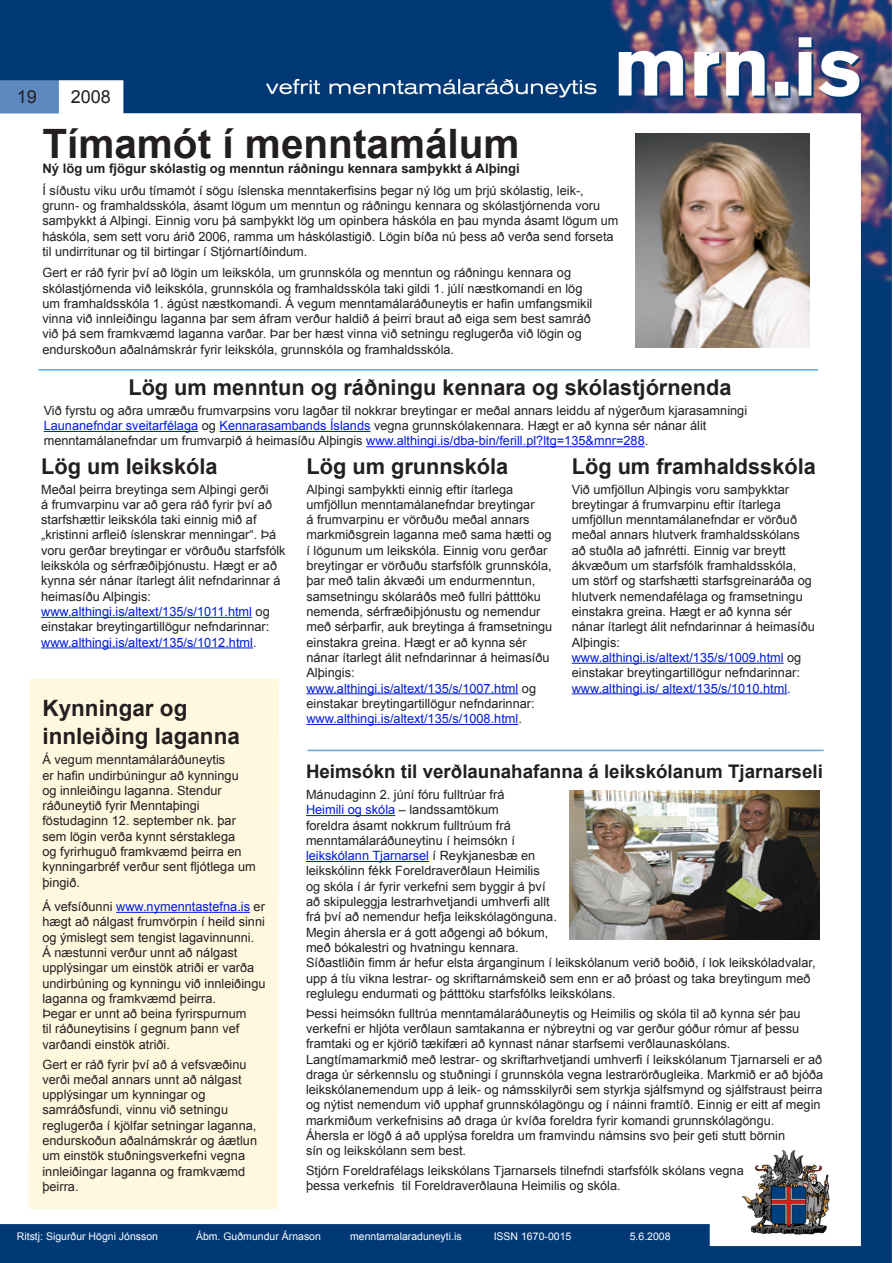
<style>
.page{position:relative;width:893px;height:1263px;background:#fff}
.page>*{position:absolute;margin:0;border:0;box-sizing:border-box;transform-origin:0 0}
.t1{font:700 40.5px "Arial";color:#231f20}
.t2{font:700 22.5px/28.8px "Arial";color:#231f20}
.t3{font:700 21.75px "Arial";color:#231f20}
.t4{font:700 18.75px "Arial";color:#231f20}
.t5{font:18px "Arial";color:#231f20}
.t6{font:700 13.05px "Arial";color:#231f20}
.t7{font:12.75px/15.3px "Arial";color:#231f20}
.t8{font:12.75px/15.3px "Arial";color:#001bde;text-align:justify}
.t9{font:10.5px "Arial";color:#fff}
.s1{color:#001bde}
.s2{color:#231f20}
</style>
<div class="page">
<img style="left:0;top:0;width:892px;height:1263px">
<hr style="left:307px;top:750px;width:517px;height:1px;background:#59a9e0">
<div style="left:28px;top:679px;width:251px;height:530px;background:#fff7de"></div>
<hr style="left:39px;top:369px;width:779px;height:2px;background:#59a9e0">
<img style="left:635px;top:134px;width:175px;height:213px">
<hr style="left:41px;top:617px;width:211px;height:1px;background:#001bde">
<hr style="left:41px;top:647px;width:212px;height:1px;background:#001bde">
<hr style="left:306px;top:693px;width:212px;height:1px;background:#001bde">
<hr style="left:306px;top:724px;width:212px;height:1px;background:#001bde">
<hr style="left:572px;top:663px;width:212px;height:1px;background:#001bde">
<hr style="left:572px;top:693px;width:215px;height:1px;background:#001bde">
<hr style="left:116px;top:912px;width:134px;height:1px;background:#001bde">
<hr style="left:44px;top:431px;width:154px;height:1px;background:#001bde">
<hr style="left:220px;top:431px;width:150px;height:1px;background:#001bde">
<hr style="left:366px;top:446px;width:279px;height:1px;background:#001bde">
<hr style="left:306px;top:815px;width:89px;height:1px;background:#001bde">
<hr style="left:306px;top:861px;width:123px;height:1px;background:#001bde">
<img style="left:569px;top:791px;width:251px;height:148px">
<p class="t5" style="left:17px;top:85px;width:22px">19</p>
<p class="t5" style="left:71px;top:85px;width:42px">2008</p>
<p class="t1" style="left:42px;top:117px;width:479px">Tímamót í menntamálum</p>
<p class="t6" style="left:42px;top:160px;width:479px">Ný lög um fjögur skólastig og menntun ráðningu kennara samþykkt á Alþingi</p>
<p class="t7" style="left:42px;top:183px;width:578px">Í síðustu viku urðu tímamót í sögu íslenska menntakerfisins þegar ný lög um þrjú skólastig, leik-, grunn- og framhaldsskóla, ásamt lögum um menntun og ráðningu kennara og skólastjórnenda voru samþykkt á Alþingi. Einnig voru þá samþykkt lög um opinbera háskóla en þau mynda ásamt lögum um háskóla, sem sett voru árið 2006, ramma um háskólastigið. Lögin bíða nú þess að verða send forseta til undirritunar og til birtingar í Stjórnartíðindum.</p>
<p class="t7" style="left:42px;top:265px;width:551px">Gert er ráð fyrir því að lögin um leikskóla, um grunnskóla og menntun og ráðningu kennara og skólastjórnenda við leikskóla, grunnskóla og framhaldsskóla taki gildi 1. júlí næstkomandi en lög um framhaldsskóla 1. ágúst næstkomandi. Á vegum menntamálaráðuneytis er hafin umfangsmikil vinna við innleiðingu laganna þar sem áfram verður haldið á þeirri braut að eiga sem best samráð við þá sem framkvæmd laganna varðar. Þar ber hæst vinna við setningu reglugerða við lögin og endurskoðun aðalnámskrár fyrir leikskóla, grunnskóla og framhaldsskóla.</p>
<p class="t3" style="left:128px;top:373px;width:605px">Lög um menntun og ráðningu kennara og skólastjórnenda</p>
<p class="t7" style="left:44px;top:403px;width:705px">Við fyrstu og aðra umræðu frumvarpsins voru lagðar til nokkrar breytingar er meðal annars leiddu af nýgerðum kjarasamningi<br><span class="s1">Launanefndar sveitarfélaga</span> og <span class="s1">Kennarasambands Íslands</span> vegna grunnskólakennara. Hægt er að kynna sér nánar álit menntamálanefndar um frumvarpið á heimasíðu Alþingis <span class="s1">www.althingi.is/dba-bin/ferill.pl?ltg=135&amp;mnr=288</span>.</p>
<p class="t3" style="left:41px;top:452px;width:178px">Lög um leikskóla</p>
<p class="t7" style="left:41px;top:482px;width:246px">Meðal þeirra breytinga sem Alþingi gerði<br>á frumvarpinu var að gera ráð fyrir því að starfshættir leikskóla taki einnig mið af „kristinni arfleið íslenskrar menningar“. Þá voru gerðar breytingar er vörðuðu starfsfólk leikskóla og sérfræðiþjónustu. Hægt er að kynna sér nánar ítarlegt álit nefndarinnar á heimasíðu Alþingis: <span class="s1">www.althingi.is/altext/135/s/1011.html</span> og einstakar breytingartillögur nefndarinnar: <span class="s1">www.althingi.is/altext/135/s/1012.html</span>.</p>
<p class="t2" style="left:42px;top:694px;width:199px">Kynningar og innleiðing laganna</p>
<p class="t7" style="left:42px;top:752px;width:215px">Á vegum menntamálaráðuneytis<br>er hafin undirbúningur að kynningu og innleiðingu laganna. Stendur ráðuneytið fyrir Menntaþingi föstudaginn 12. september nk. þar sem lögin verða kynnt sérstaklega<br>og fyrirhuguð framkvæmd þeirra en kynningarbréf verður sent fljótlega um þingið.</p>
<p class="t7" style="left:42px;top:899px;width:225px">Á vefsíðunni <span class="s1">www.nymenntastefna.is</span> er hægt að nálgast frumvörpin í heild sinni og ýmislegt sem tengist lagavinnunni.<br>Á næstunni verður unnt að nálgast upplýsingar um einstök atriði er varða undirbúning og kynningu við innleiðingu laganna og framkvæmd þeirra.<br>Þegar er unnt að beina fyrirspurnum<br>til ráðuneytisins í gegnum þann vef varðandi einstök atriði.</p>
<p class="t7" style="left:42px;top:1056px;width:216px">Gert er ráð fyrir því að á vefsvæðinu verði meðal annars unnt að nálgast upplýsingar um kynningar og samráðsfundi, vinnu við setningu reglugerða í kjölfar setningar laganna, endurskoðun aðalnámskrár og áætlun um einstök stuðningsverkefni vegna innleiðingar laganna og framkvæmd þeirra.</p>
<p class="t3" style="left:306px;top:452px;width:203px">Lög um grunnskóla</p>
<p class="t7" style="left:306px;top:482px;width:247px">Alþingi samþykkti einnig eftir ítarlega umfjöllun menntamálanefndar breytingar<br>á frumvarpinu er vörðuðu meðal annars markmiðsgrein laganna með sama hætti og í lögunum um leikskóla. Einnig voru gerðar breytingar er vörðuðu starfsfólk grunnskóla, þar með talin ákvæði um endurmenntun, samsetningu skólaráðs með fullri þátttöku nemenda, sérfræðiþjónustu og nemendur með sérþarfir, auk breytinga á framsetningu einstakra greina. Hægt er að kynna sér nánar ítarlegt álit nefndarinnar á heimasíðu Alþingis:</p>
<p class="t8" style="left:306px;top:680px;width:231px">www.althingi.is/altext/135/s/1007.html <span class="s2">og einstakar breytingartillögur nefndarinnar: </span>www.althingi.is/altext/135/s/1008.html<span class="s2">.</span></p>
<p class="t3" style="left:572px;top:452px;width:246px">Lög um framhaldsskóla</p>
<p class="t7" style="left:572px;top:482px;width:245px">Við umfjöllun Alþingis voru samþykktar breytingar á frumvarpinu eftir ítarlega umfjöllun menntamálanefndar er vörðuð meðal annars hlutverk framhaldsskólans að stuðla að jafnrétti. Einnig var breytt ákvæðum um starfsfólk framhaldsskóla, um störf og starfshætti starfsgreinaráða og hlutverk nemendafélaga og framsetningu einstakra greina. Hægt er að kynna sér nánar ítarlegt álit nefndarinnar á heimasíðu Alþingis: <span class="s1">www.althingi.is/altext/135/s/1009.html</span> og einstakar breytingartillögur nefndarinnar: <span class="s1">www.althingi.is/ altext/135/s/1010.html.</span></p>
<p class="t4" style="left:306px;top:759px;width:518px">Heimsókn til verðlaunahafanna á leikskólanum Tjarnarseli</p>
<p class="t7" style="left:306px;top:787px;width:511px">Mánudaginn 2. júní fóru fulltrúar frá<br><span class="s1">Heimili og skóla</span> – landssamtökum<br>foreldra ásamt nokkrum fulltrúum frá<br>menntamálaráðuneytinu í heimsókn í<br><span class="s1">leikskólann Tjarnarsel</span> í Reykjanesbæ en<br>leikskólinn fékk Foreldraverðlaun Heimilis<br>og skóla í ár fyrir verkefni sem byggir á því<br>að skipuleggja lestrarhvetjandi umhverfi allt<br>frá því að nemendur hefja leikskólagönguna.<br>Megin áhersla er á gott aðgengi að bókum,<br>með bókalestri og hvatningu kennara.<br>Síðastliðin fimm ár hefur elsta árganginum í leikskólanum verið boðið, í lok leikskóladvalar, upp á tíu vikna lestrar- og skriftarnámskeið sem enn er að þróast og taka breytingum með reglulegu endurmati og þátttöku starfsfólks leikskólans.</p>
<p class="t7" style="left:306px;top:1006px;width:496px;text-align:justify">Þessi heimsókn fulltrúa menntamálaráðuneytis og Heimilis og skóla til að kynna sér þau verkefni er hljóta verðlaun samtakanna er nýbreytni og var gerður góður rómur af þessu framtaki og er kjörið tækifæri að kynnast nánar starfsemi verðlaunaskólans.</p>
<p class="t7" style="left:306px;top:1051px;width:519px">Langtímamarkmið með lestrar- og skriftarhvetjandi umhverfi í leikskólanum Tjarnarseli er að draga úr sérkennslu og stuðningi í grunnskóla vegna lestrarörðugleika. Markmið er að bjóða leikskólanemendum upp á leik- og námsskilyrði sem styrkja sjálfsmynd og sjálfstraust þeirra og nýtist nemendum við upphaf grunnskólagöngu og í náinni framtíð. Einnig er eitt af megin markmiðum verkefnisins að draga úr kvíða foreldra fyrir komandi grunnskólagöngu.</p>
<p class="t7" style="left:306px;top:1128px;width:481px">Áhersla er lögð á að upplýsa foreldra um framvindu námsins svo þeir geti stutt börnin</p>
<p class="t7" style="left:306px;top:1143px;width:162px">sín og leikskólann sem best.</p>
<p class="t7" style="left:306px;top:1163px;width:439px">Stjórn Foreldrafélags leikskólans Tjarnarsels tilnefndi starfsfólk skólans vegna þessa verkefnis til Foreldraverðlauna Heimilis og skóla.</p>
<p class="t9" style="left:17px;top:1229px;width:143px">Ritstj: Sigurður Högni Jónsson</p>
<p class="t9" style="left:196px;top:1229px;width:126px">Ábm. Guðmundur Árnason</p>
<p class="t9" style="left:350px;top:1229px;width:113px">menntamalaraduneyti.is</p>
<p class="t9" style="left:494px;top:1229px;width:79px">ISSN 1670-0015</p>
<p class="t9" style="left:630px;top:1229px;width:42px">5.6.2008</p>
</div>
